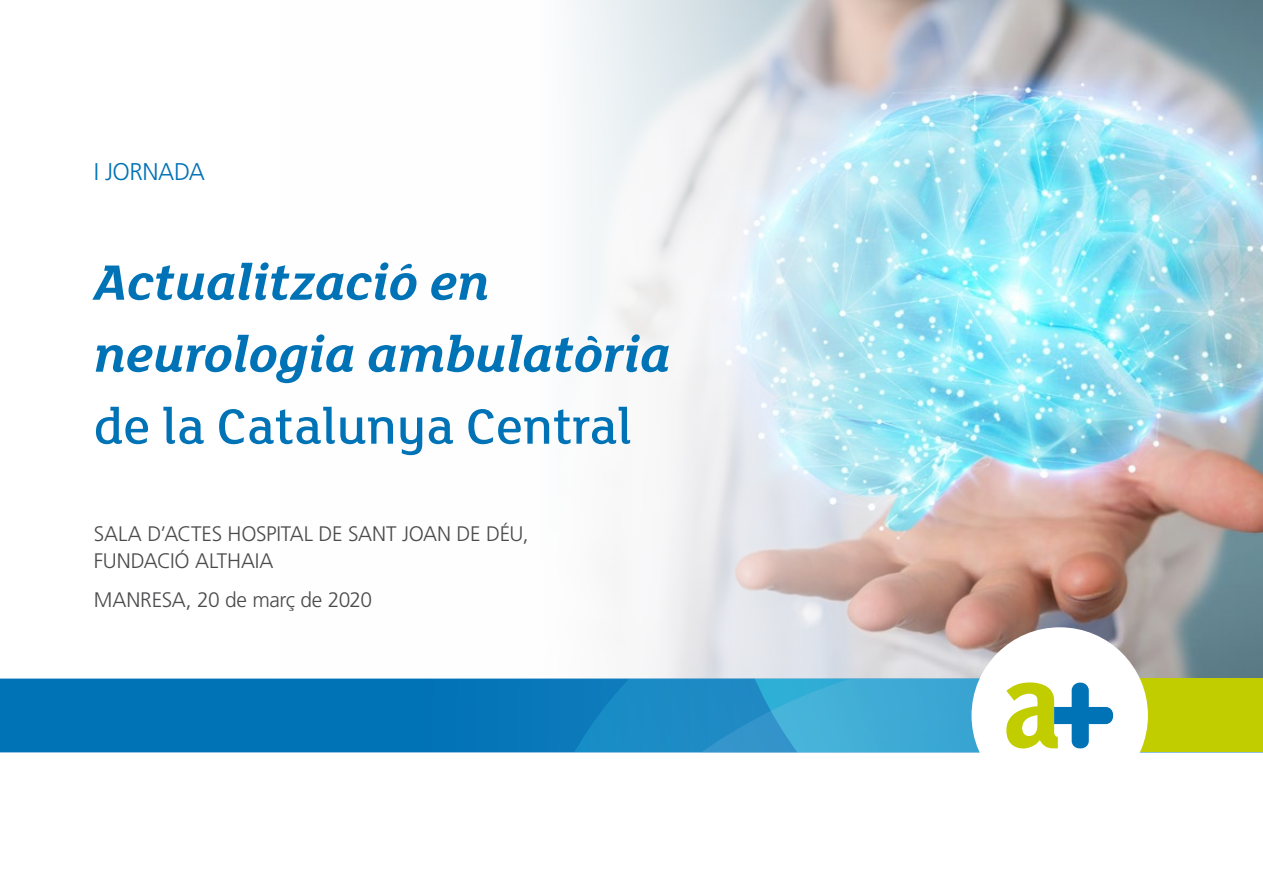
<style>
.page{position:relative;width:1263px;height:893px;background:#fff}
.page>*{position:absolute;margin:0;border:0;box-sizing:border-box;transform-origin:0 0}
.t1{font:italic 700 54px/72px "FS Lola";color:#0072b6}
.t2{font:500 54px "FS Lola";color:#0072b6}
.t3{font:300 24.15px "Frutiger LT Std";letter-spacing:-.02em;color:#0072b6}
.t4{font:300 21px/27px "Frutiger LT Std";letter-spacing:-.015em;color:#4b4b4d}
</style>
<div class="page">
<img style="left:280px;top:0;width:983px;height:679px">
<div style="left:0;top:679px;width:337px;height:73px;background:#0072b6"></div>
<div style="left:337px;top:679px;width:134px;height:73px;background:#0072b6"></div>
<div style="left:471px;top:679px;width:50px;height:73px;background:#0675b8"></div>
<svg style="left:521px;top:679px;width:200px;height:73px;background:#1583c0"></svg>
<div style="left:971px;top:627px;width:177px;height:177px;background:#fff;border-radius:50%"></div>
<svg style="left:721px;top:679px;width:542px;height:73px"></svg>
<p class="t3" style="left:94px;top:158px;width:112px">I JORNADA</p>
<h1 class="t1" style="left:94px;top:243px;width:578px">Actualització en neurologia ambulatòria</h1>
<h1 class="t2" style="left:94px;top:391px;width:540px">de la Catalunya Central</h1>
<p class="t4" style="left:94px;top:520px;width:436px">SALA D’ACTES HOSPITAL DE SANT JOAN DE DÉU,<br>FUNDACIÓ ALTHAIA</p>
<p class="t4" style="left:94px;top:586px;width:279px">MANRESA, 20 de març de 2020</p>
</div>
